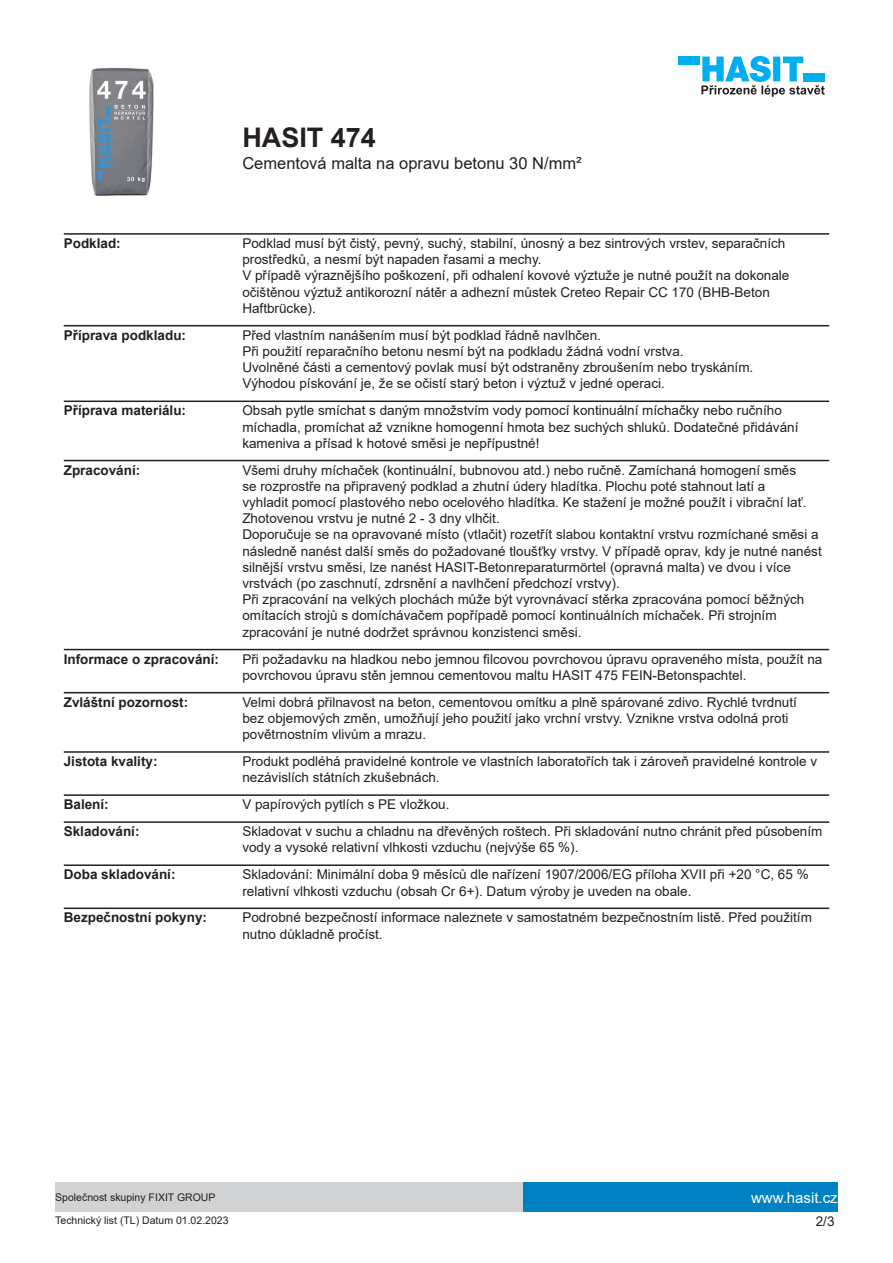
<style>
.page{position:relative;width:893px;height:1263px;background:#fff}
.page>*{position:absolute;margin:0;border:0;box-sizing:border-box;transform-origin:0 0}
.t1{font:700 27px "Arial";color:#231f20}
.t2{font:16.5px "Arial";color:#231f20}
.t3{font:15px "Arial";color:#fff}
.t4{font:13.5px/16.2px "Arial";color:#231f20}
.t5{font:700 13.5px "Arial";color:#231f20}
.t6{font:10.5px "Arial";color:#231f20}
</style>
<div class="page">
<img style="left:89px;top:68px;width:65px;height:128px">
<div style="left:679px;top:57px;width:21px;height:8px;background:#00aeef"></div>
<svg style="left:701px;top:56px;width:124px;height:41px"></svg>
<div style="left:523px;top:1182px;width:315px;height:30px;background:#0081c3"></div>
<div style="left:55px;top:1182px;width:468px;height:30px;background:#d1d2d4"></div>
<hr style="left:64px;top:233px;width:765px;height:2px;background:#231f20">
<hr style="left:64px;top:325px;width:765px;height:1px;background:#231f20">
<hr style="left:64px;top:400px;width:765px;height:2px;background:#231f20">
<hr style="left:64px;top:460px;width:765px;height:1px;background:#231f20">
<hr style="left:64px;top:649px;width:765px;height:1px;background:#231f20">
<hr style="left:64px;top:692px;width:765px;height:1px;background:#231f20">
<hr style="left:64px;top:751px;width:765px;height:2px;background:#231f20">
<hr style="left:64px;top:794px;width:765px;height:2px;background:#231f20">
<hr style="left:64px;top:821px;width:765px;height:2px;background:#231f20">
<hr style="left:64px;top:864px;width:765px;height:2px;background:#231f20">
<hr style="left:64px;top:907px;width:765px;height:2px;background:#231f20">
<h1 class="t1" style="left:242px;top:119px;width:135px">HASIT 474</h1>
<p class="t2" style="left:242px;top:152px;width:341px">Cementová malta na opravu betonu 30 N/mm²</p>
<p class="t5" style="left:64px;top:234px;width:59px">Podklad:</p>
<p class="t4" style="left:242px;top:235px;width:549px">Podklad musí být čistý, pevný, suchý, stabilní, únosný a bez sintrových vrstev, separačních prostředků, a nesmí být napaden řasami a mechy.<br>V případě výraznějšího poškození, při odhalení kovové výztuže je nutné použít na dokonale očištěnou výztuž antikorozní nátěr a adhezní můstek Creteo Repair CC 170 (BHB-Beton Haftbrücke).</p>
<p class="t5" style="left:64px;top:325px;width:124px">Příprava podkladu:</p>
<p class="t4" style="left:242px;top:327px;width:512px">Před vlastním nanášením musí být podklad řádně navlhčen.<br>Při použití reparačního betonu nesmí být na podkladu žádná vodní vrstva.<br>Uvolněné části a cementový povlak musí být odstraněny zbroušením nebo tryskáním.<br>Výhodou pískování je, že se očistí starý beton i výztuž v jedné operaci.</p>
<p class="t5" style="left:64px;top:401px;width:124px">Příprava materiálu:</p>
<p class="t4" style="left:242px;top:402px;width:558px">Obsah pytle smíchat s daným množstvím vody pomocí kontinuální míchačky nebo ručního míchadla, promíchat až vznikne homogenní hmota bez suchých shluků. Dodatečné přidávání kameniva a přísad k hotové směsi je nepřípustné!</p>
<p class="t5" style="left:64px;top:460px;width:78px">Zpracování:</p>
<p class="t4" style="left:242px;top:462px;width:581px">Všemi druhy míchaček (kontinuální, bubnovou atd.) nebo ručně. Zamíchaná homogení směs<br>se rozprostře na připravený podklad a zhutní údery hladítka. Plochu poté stahnout latí a<br>vyhladit pomocí plastového nebo ocelového hladítka. Ke stažení je možné použít i vibrační lať.<br>Zhotovenou vrstvu je nutné 2 - 3 dny vlhčit.<br>Doporučuje se na opravované místo (vtlačit) rozetřít slabou kontaktní vrstvu rozmíchané směsi a následně nanést další směs do požadované tloušťky vrstvy. V případě oprav, kdy je nutné nanést silnější vrstvu směsi, lze nanést HASIT-Betonreparaturmörtel (opravná malta) ve dvou i více vrstvách (po zaschnutí, zdrsnění a navlhčení předchozí vrstvy).<br>Při zpracování na velkých plochách může být vyrovnávací stěrka zpracována pomocí běžných omítacích strojů s domíchávačem popřípadě pomocí kontinuálních míchaček. Při strojním zpracování je nutné dodržet správnou konzistenci směsi.</p>
<p class="t5" style="left:64px;top:649px;width:157px">Informace o zpracování:</p>
<p class="t4" style="left:242px;top:651px;width:582px">Při požadavku na hladkou nebo jemnou filcovou povrchovou úpravu opraveného místa, použít na povrchovou úpravu stěn jemnou cementovou maltu HASIT 475 FEIN-Betonspachtel.</p>
<p class="t5" style="left:64px;top:692px;width:126px">Zvláštní pozornost:</p>
<p class="t4" style="left:242px;top:694px;width:556px">Velmi dobrá přilnavost na beton, cementovou omítku a plně spárované zdivo. Rychlé tvrdnutí bez objemových změn, umožňují jeho použití jako vrchní vrstvy. Vznikne vrstva odolná proti povětrnostním vlivům a mrazu.</p>
<p class="t5" style="left:64px;top:752px;width:95px">Jistota kvality:</p>
<p class="t4" style="left:242px;top:753px;width:576px">Produkt podléhá pravidelné kontrole ve vlastních laboratořích tak i zároveň pravidelné kontrole v nezávislích státních zkušebnách.</p>
<p class="t5" style="left:64px;top:795px;width:47px">Balení:</p>
<p class="t4" style="left:242px;top:796px;width:209px">V papírových pytlích s PE vložkou.</p>
<p class="t5" style="left:64px;top:822px;width:77px">Skladování:</p>
<p class="t4" style="left:242px;top:823px;width:582px">Skladovat v suchu a chladnu na dřevěných roštech. Při skladování nutno chránit před působením vody a vysoké relativní vlhkosti vzduchu (nejvýše 65 %).</p>
<p class="t5" style="left:64px;top:865px;width:113px">Doba skladování:</p>
<p class="t4" style="left:242px;top:866px;width:568px">Skladování: Minimální doba 9 měsíců dle nařízení 1907/2006/EG příloha XVII při +20 °C, 65 % relativní vlhkosti vzduchu (obsah Cr 6+). Datum výroby je uveden na obale.</p>
<p class="t5" style="left:64px;top:908px;width:145px">Bezpečnostní pokyny:</p>
<p class="t4" style="left:242px;top:909px;width:571px">Podrobné bezpečností informace naleznete v samostatném bezpečnostním listě. Před použitím nutno důkladně pročíst.</p>
<p class="t6" style="left:55px;top:1190px;width:162px">Společnost skupiny FIXIT GROUP</p>
<p class="t3" style="left:751px;top:1187px;width:88px">www.hasit.cz</p>
<p class="t6" style="left:55px;top:1213px;width:175px">Technický list (TL) Datum 01.02.2023</p>
<p class="t4" style="left:816px;top:1213px;width:20px">2/3</p>
</div>
